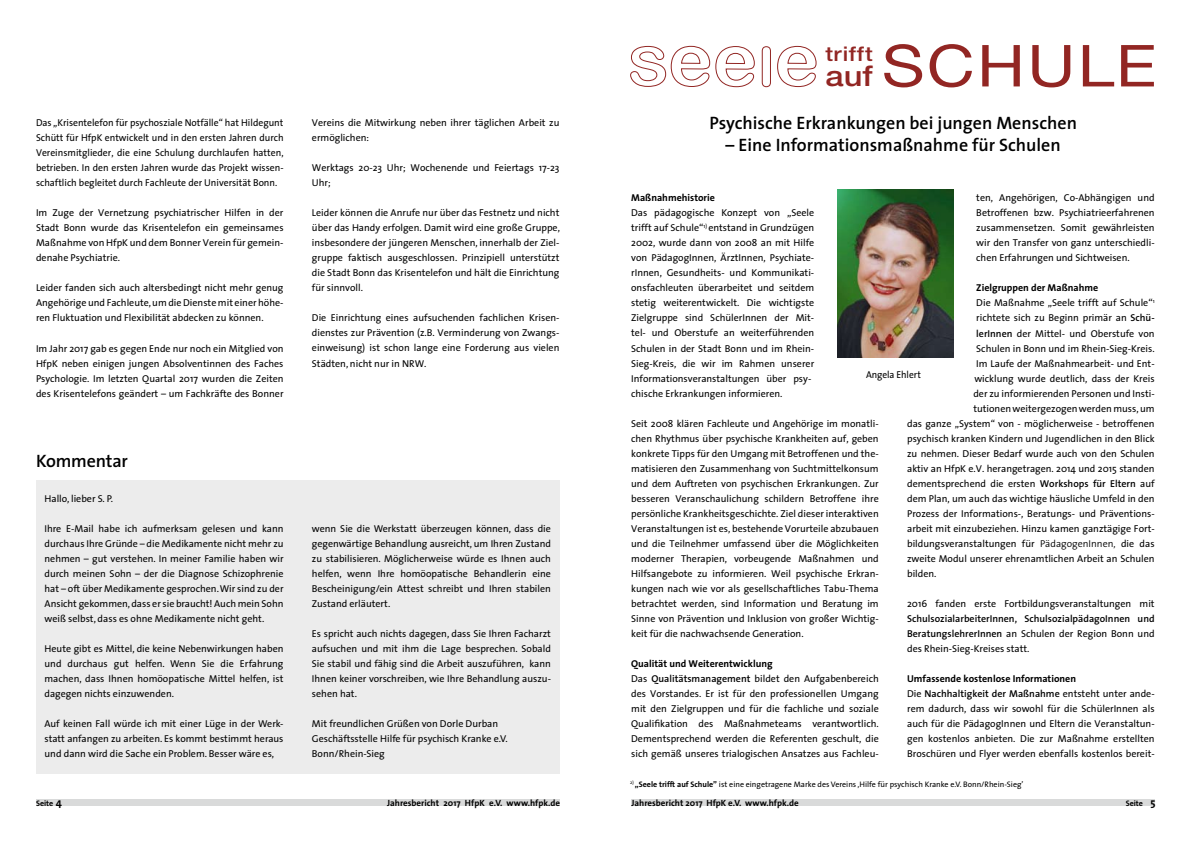
<style>
.page{position:relative;width:1191px;height:842px;background:#fff}
.page>*{position:absolute;margin:0;border:0;box-sizing:border-box;transform-origin:0 0}
.t1{font:54.9px "BMW Helvetica";color:#922623;scale:1.14 1}
.t2{font:500 20.3px "Helvetica Neue";letter-spacing:.035em;color:#922623;scale:1.14 1}
.t3{font:600 18px "The Sans";color:#000}
.t4{font:10px/15px "The Sans";color:#000;text-align:justify}
.t5{font:600 10px/15px "The Sans";color:#000;text-align:justify}
.t6{font:700 10px "The Sans";color:#000}
.t7{font:10px "The Sans";color:#000;scale:.95 1}
.t8{font:700 9px "The Sans";color:#000}
.t9{font:8px "The Sans";color:#000}
.t10{font:700 8px "The Sans";color:#000}
.t11{font:4.6px "The Sans";color:#000}
.s1{font-family:"Helvetica Neue";font-weight:500;font-size:28.7px}
.s2{font-weight:700}
.s3{font-weight:600}
.s4{font-weight:300}
.s5{font-weight:400}
.s6{font-size:11px}
</style>
<div class="page">
<div style="left:36px;top:800px;width:523px;height:6px;background:#d9dada"></div>
<div style="left:631px;top:800px;width:524px;height:6px;background:#d9dada"></div>
<div style="left:36px;top:480px;width:523px;height:294px;background:#ececec"></div>
<svg style="left:630px;top:45px;width:125px;height:43px"></svg>
<svg style="left:761px;top:45px;width:56px;height:43px"></svg>
<img style="left:838px;top:190px;width:115px;height:167px">
<p class="t4" style="left:36px;top:115px;width:249px">Das „Krisentelefon für psychosziale Notfälle“ hat Hildegunt Schütt für HfpK entwickelt und in den ersten Jahren durch Vereinsmitglieder, die eine Schulung durchlaufen hatten, betrieben. In den ersten Jahren wurde das Projekt wissen&shy;schaftlich begleitet durch Fachleute der Universität Bonn.</p>
<p class="t4" style="left:36px;top:205px;width:249px">Im Zuge der Vernetzung psychiatrischer Hilfen in der Stadt Bonn wurde das Krisentelefon ein gemeinsames Maßnahme von HfpK und dem Bonner Verein für gemein&shy;denahe Psychiatrie.</p>
<p class="t4" style="left:36px;top:280px;width:249px">Leider fanden sich auch altersbedingt nicht mehr genug Angehörige und Fachleute, um die Dienste mit einer höhe&shy;ren Fluktuation und Flexibilität abdecken zu können.</p>
<p class="t4" style="left:36px;top:340px;width:249px">Im Jahr 2017 gab es gegen Ende nur noch ein Mitglied von HfpK neben einigen jungen Absolventinnen des Faches Psychologie. Im letzten Quartal 2017 wurden die Zeiten des Krisentelefons geändert – um Fachkräfte des Bonner</p>
<h3 class="t3" style="left:36px;top:446px;width:93px">Kommentar</h3>
<p class="t4" style="left:45px;top:491px;width:70px">Hallo, lieber S. P.</p>
<p class="t4" style="left:45px;top:521px;width:240px">Ihre E-Mail habe ich aufmerksam gelesen und kann durchaus Ihre Gründe – die Medikamente nicht mehr zu nehmen – gut verstehen. In meiner Familie haben wir durch meinen Sohn – der die Diagnose Schizophrenie hat – oft über Medikamente gesprochen. Wir sind zu der Ansicht gekommen, dass er sie braucht! Auch mein Sohn weiß selbst, dass es ohne Medikamente nicht geht.</p>
<p class="t4" style="left:45px;top:641px;width:240px">Heute gibt es Mittel, die keine Nebenwirkungen haben und durchaus gut helfen. Wenn Sie die Erfahrung machen, dass Ihnen homöopatische Mittel helfen, ist dagegen nichts einzuwenden.</p>
<p class="t4" style="left:45px;top:716px;width:240px">Auf keinen Fall würde ich mit einer Lüge in der Werk&shy;statt anfangen zu arbeiten. Es kommt bestimmt heraus und dann wird die Sache ein Problem. Besser wäre es,</p>
<p class="t4" style="left:312px;top:115px;width:249px">Vereins die Mitwirkung neben ihrer täglichen Arbeit zu ermöglichen:</p>
<p class="t4" style="left:312px;top:160px;width:249px">Werktags 20-23 Uhr; Wochenende und Feiertags 17-23<br>Uhr;</p>
<p class="t4" style="left:312px;top:205px;width:249px">Leider können die Anrufe nur über das Festnetz und nicht über das Handy erfolgen. Damit wird eine große Gruppe, insbesondere der jüngeren Menschen, innerhalb der Ziel&shy;gruppe faktisch ausgeschlossen. Prinzipiell unterstützt die Stadt Bonn das Krisentelefon und hält die Einrichtung für sinnvoll.</p>
<p class="t4" style="left:312px;top:310px;width:249px">Die Einrichtung eines aufsuchenden fachlichen Krisen&shy;dienstes zur Prävention (z.B. Verminderung von Zwangs&shy;einweisung) ist schon lange eine Forderung aus vielen Städten, nicht nur in NRW.</p>
<p class="t4" style="left:312px;top:521px;width:240px">wenn Sie die Werkstatt überzeugen können, dass die gegenwärtige Behandlung ausreicht, um Ihren Zustand zu stabilisieren. Möglicherweise würde es Ihnen auch helfen, wenn Ihre homöopatische Behandlerin eine Bescheinigung/ein Attest schreibt und Ihren stabilen Zustand erläutert.</p>
<p class="t4" style="left:312px;top:626px;width:240px">Es spricht auch nichts dagegen, dass Sie Ihren Facharzt aufsuchen und mit ihm die Lage besprechen. Sobald Sie stabil und fähig sind die Arbeit auszuführen, kann Ihnen keiner vorschreiben, wie Ihre Behandlung auszu&shy;sehen hat.</p>
<p class="t4" style="left:312px;top:716px;width:197px;text-align:left">Mit freundlichen Grüßen von Dorle Durban<br>Geschäftsstelle Hilfe für psychisch Kranke e.V.<br>Bonn/Rhein-Sieg</p>
<h1 class="t1" style="left:825px;top:31px;width:293px"><span class="s1">auf</span> SCHULE</h1>
<h2 class="t2" style="left:825px;top:42px;width:43px">trifft</h2>
<h3 class="t3" style="left:709px;top:108px;width:369px">Psychische Erkrankungen bei jungen Menschen</h3>
<h3 class="t3" style="left:725px;top:130px;width:337px">– Eine Informationsmaßnahme für Schulen</h3>
<p class="t6" style="left:631px;top:189px;width:85px">Maßnahmehistorie</p>
<p class="t4" style="left:631px;top:205px;width:184px;text-align:left">Das pädagogische Konzept von „Seele trifft auf Schule“<sup>1)</sup> entstand in Grundzügen 2002, wurde dann von 2008 an mit Hilfe von PädagogInnen, ÄrztInnen, Psychiate&shy;rInnen, Gesundheits- und Kommunikati&shy;onsfachleuten überarbeitet und seitdem stetig weiterentwickelt. Die wichtigste Zielgruppe sind SchülerInnen der Mit&shy;tel- und Oberstufe an weiterführenden Schulen in der Stadt Bonn und im Rhein-Sieg-Kreis, die wir im Rahmen unserer Informationsveranstaltungen über psy&shy;chische Erkrankungen informieren.</p>
<p class="t4" style="left:631px;top:415px;width:249px">Seit 2008 klären Fachleute und Angehörige im monatli&shy;chen Rhythmus über psychische Krankheiten auf, geben konkrete Tipps für den Umgang mit Betroffenen und the&shy;matisieren den Zusammenhang von Suchtmittelkonsum und dem Auftreten von psychischen Erkrankungen. Zur besseren Veranschaulichung schildern Betroffene ihre persönliche Krankheitsgeschichte. Ziel dieser interaktiven Veranstaltungen ist es, bestehende Vorurteile abzubauen und die Teilnehmer umfassend über die Möglichkeiten moderner Therapien, vorbeugende Maßnahmen und Hilfsangebote zu informieren. Weil psychische Erkran&shy;kungen nach wie vor als gesellschaftliches Tabu-Thema betrachtet werden, sind Information und Beratung im Sinne von Prävention und Inklusion von großer Wichtig&shy;keit für die nachwachsende Generation.</p>
<p class="t4" style="left:631px;top:656px;width:249px;text-align:left"><span class="s2">Qualität und Weiterentwicklung<br></span>Das <span class="s3">Qualitätsmanagement</span> bildet den Aufgabenbereich des Vorstandes. Er ist für den professionellen Umgang mit den Zielgruppen und für die fachliche und soziale Qualifikation des Maßnahmeteams verantwortlich.<br>Dementsprechend werden die Referenten geschult, die sich gemäß unseres trialogischen Ansatzes aus Fachleu-</p>
<p class="t4" style="left:976px;top:190px;width:180px">ten, Angehörigen, Co-Abhängigen und Betroffenen bzw. Psychiatrieerfahrenen zusammensetzen. Somit gewährleisten wir den Transfer von ganz unterschiedli&shy;chen Erfahrungen und Sichtweisen.</p>
<p class="t6" style="left:976px;top:280px;width:123px">Zielgruppen der Maßnahme</p>
<p class="t4" style="left:976px;top:295px;width:180px">Die Maßnahme „Seele trifft auf Schule“<sup>1</sup></p>
<p class="t4" style="left:976px;top:310px;width:180px">richtete sich zu Beginn primär an <span class="s3">Schü-</span></p>
<p class="t4" style="left:976px;top:325px;width:180px"><span class="s3">lerInnen</span> der Mittel- und Oberstufe von</p>
<p class="t4" style="left:976px;top:340px;width:180px">Schulen in Bonn und im Rhein-Sieg-Kreis.</p>
<p class="t4" style="left:976px;top:355px;width:180px">Im Laufe der Maßnahmearbeit- und Ent-</p>
<p class="t4" style="left:974px;top:370px;width:182px">wicklung wurde deutlich, dass der Kreis</p>
<p class="t4" style="left:973px;top:385px;width:183px">der zu informierenden Personen und Insti-</p>
<p class="t4" style="left:973px;top:400px;width:183px">tutionen weitergezogen werden muss, um</p>
<p class="t4" style="left:907px;top:415px;width:249px">das ganze „System“ von - möglicherweise - betroffenen</p>
<p class="t4" style="left:907px;top:430px;width:249px">psychisch kranken Kindern und Jugendlichen in den Blick</p>
<p class="t4" style="left:907px;top:445px;width:249px">zu nehmen. Dieser Bedarf wurde auch von den Schulen</p>
<p class="t4" style="left:907px;top:460px;width:249px">aktiv an HfpK e.V. herangetragen. 2014 und 2015 standen</p>
<p class="t4" style="left:907px;top:475px;width:249px">dementsprechend die ersten <span class="s3">Workshops für Eltern</span> auf</p>
<p class="t4" style="left:907px;top:491px;width:249px">dem Plan, um auch das wichtige häusliche Umfeld in den</p>
<p class="t4" style="left:907px;top:506px;width:249px">Prozess der Informations-, Beratungs- und Präventions-</p>
<p class="t4" style="left:907px;top:521px;width:249px">arbeit mit einzubeziehen. Hinzu kamen ganztägige Fort-</p>
<p class="t4" style="left:907px;top:536px;width:249px">bildungsveranstaltungen für <span class="s4">PädagogenInnen,</span> die das</p>
<p class="t4" style="left:907px;top:551px;width:249px">zweite Modul unserer ehrenamtlichen Arbeit an Schulen</p>
<p class="t4" style="left:907px;top:566px;width:31px">bilden.</p>
<p class="t4" style="left:907px;top:596px;width:249px">2016 fanden erste Fortbildungsveranstaltungen mit</p>
<p class="t5" style="left:907px;top:611px;width:249px">SchulsozialarbeiterInnen, SchulsozialpädagoInnen und BeratungslehrerInnen <span class="s5">an Schulen der Region Bonn und des Rhein-Sieg-Kreises statt.</span></p>
<p class="t4" style="left:907px;top:671px;width:249px;text-align:left"><span class="s2">Umfassende kostenlose Informationen<br></span>Die <span class="s3">Nachhaltigkeit der Maßnahme</span> entsteht unter ande&shy;rem dadurch, dass wir sowohl für die SchülerInnen als auch für die PädagogInnen und Eltern die Veranstaltun&shy;gen kostenlos anbieten. Die zur Maßnahme erstellten Broschüren und Flyer werden ebenfalls kostenlos bereit-</p>
<p class="t7" style="left:866px;top:366px;width:59px">Angela Ehlert</p>
<p class="t11" style="left:630px;top:778px;width:5px">2)</p>
<p class="t9" style="left:635px;top:778px;width:390px"><span class="s2">„Seele trifft auf Schule”</span> ist eine eingetragene Marke des Vereins ‚Hilfe für psychisch Kranke e.V. Bonn/Rhein-Sieg’</p>
<p class="t10" style="left:36px;top:796px;width:27px">Seite <span class="s6">4</span></p>
<p class="t8" style="left:387px;top:795px;width:174px">Jahresbericht 2017 HfpK e.V. www.hfpk.de</p>
<p class="t8" style="left:631px;top:795px;width:169px">Jahresbericht 2017 HfpK e.V. www.hfpk.de</p>
<p class="t10" style="left:1125px;top:797px;width:31px">Seite <span class="s6">5</span></p>
</div>
